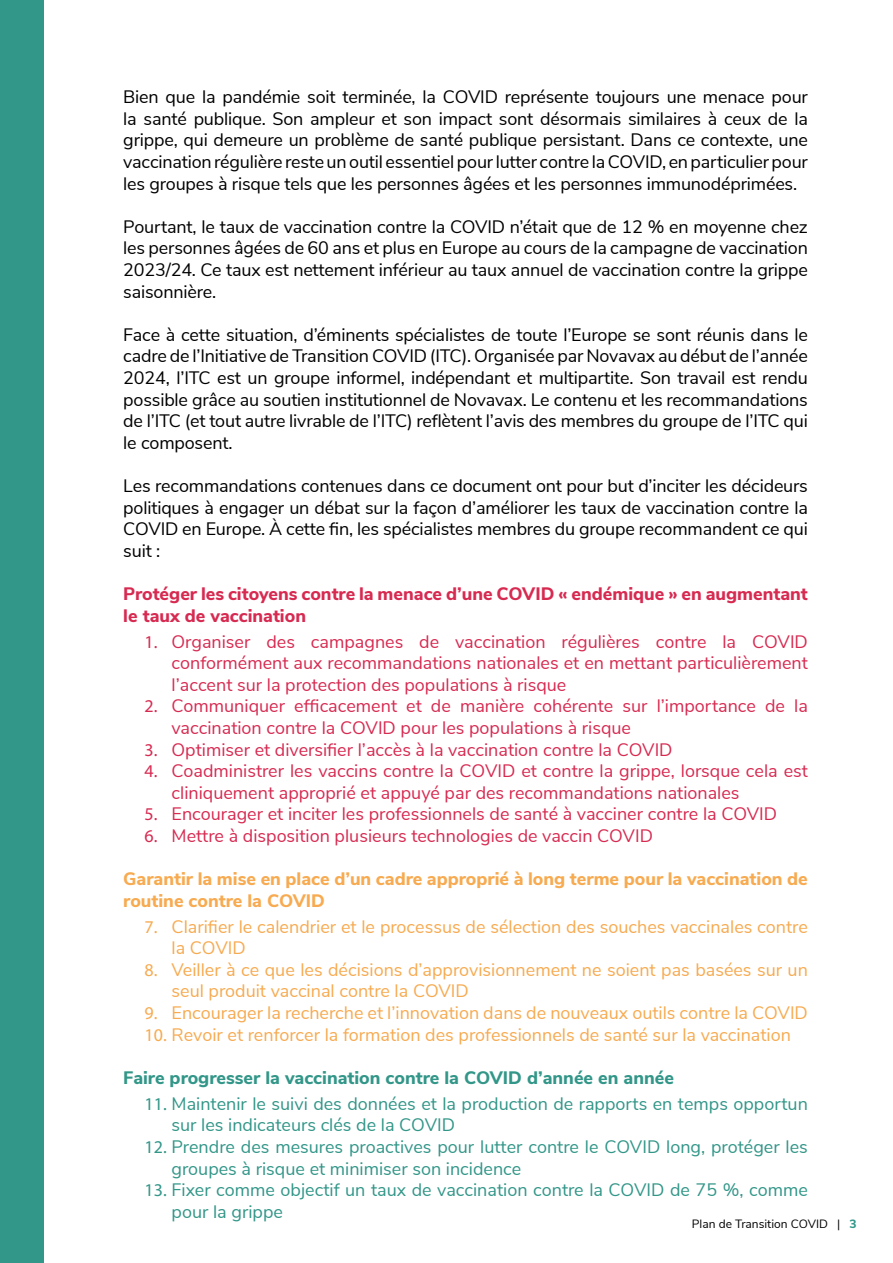
<style>
.page{position:relative;width:893px;height:1263px;background:#fff}
.page>*{position:absolute;margin:0;border:0;box-sizing:border-box;transform-origin:0 0}
.t1{font:18px/21.6px "Nunito Sans";letter-spacing:-.01em;color:#000;text-align:justify}
.t2{font:18px/21.6px "Nunito Sans";color:#d72a51}
.t3{font:18px/21.6px "Nunito Sans";color:#f7aa50}
.t4{font:18px/21.6px "Nunito Sans";color:#329688}
.t5{font:800 18px/21.6px "Nunito Sans";color:#f7aa50}
.t6{font:800 18px/21.6px "Nunito Sans";color:#d72a51}
.t7{font:800 18px "Nunito Sans";color:#329688}
.t8{font:12px "Nunito Sans";color:#000}
.s1{font-family:"Myriad Pro"}
.s2{font-weight:800;color:#329789}
</style>
<div class="page">
<div style="left:0;top:0;width:44px;height:1263px;background:#329789"></div>
<p class="t1" style="left:123px;top:85px;width:686px">Bien que la pandémie soit terminée, la COVID représente toujours une menace pour la santé publique. Son ampleur et son impact sont désormais similaires à ceux de la grippe, qui demeure un problème de santé publique persistant. Dans ce contexte, une vaccination régulière reste un outil essentiel pour lutter contre la COVID, en particulier pour les groupes à risque tels que les personnes âgées et les personnes immunodéprimées.</p>
<p class="t1" style="left:123px;top:215px;width:686px">Pourtant, le taux de vaccination contre la COVID n’était que de 12 % en moyenne chez les personnes âgées de 60 ans et plus en Europe au cours de la campagne de vaccination 2023/24. Ce taux est nettement inférieur au taux annuel de vaccination contre la grippe saisonnière.</p>
<p class="t1" style="left:123px;top:323px;width:686px">Face à cette situation, d’éminents spécialistes de toute l’Europe se sont réunis dans le cadre de l’Initiative de Transition COVID (ITC). Organisée par Novavax au début de l’année 2024, l’ITC est un groupe informel, indépendant et multipartite. Son travail est rendu possible grâce au soutien institutionnel de Novavax. Le contenu et les recommandations de l’ITC (et tout autre livrable de l’ITC) reflètent l’avis des membres du groupe de l’ITC qui le composent.</p>
<p class="t1" style="left:123px;top:474px;width:686px">Les recommandations contenues dans ce document ont pour but d’inciter les décideurs politiques à engager un débat sur la façon d’améliorer les taux de vaccination contre la COVID en Europe. À cette fin, les spécialistes membres du groupe recommandent ce qui suit :</p>
<p class="t6" style="left:123px;top:582px;width:686px">Protéger les citoyens contre la menace d’une COVID « endémique » en augmentant le taux de vaccination</p>
<p class="t2" style="left:172px;top:629px;width:638px;text-align:justify;text-indent:-27px"><span class="s1">1.</span> Organiser des campagnes de vaccination régulières contre la COVID conformément aux recommandations nationales et en mettant particulièrement l’accent sur la protection des populations à risque</p>
<p class="t2" style="left:172px;top:694px;width:638px;text-indent:-27px"><span class="s1">2.</span> Communiquer efficacement et de manière cohérente sur l’importance de la vaccination contre la COVID pour les populations à risque</p>
<p class="t2" style="left:145px;top:737px;width:530px"><span class="s1">3.</span> Optimiser et diversifier l’accès à la vaccination contre la COVID</p>
<p class="t2" style="left:172px;top:759px;width:638px;text-indent:-27px"><span class="s1">4.</span> Coadministrer les vaccins contre la COVID et contre la grippe, lorsque cela est cliniquement approprié et appuyé par des recommandations nationales</p>
<p class="t2" style="left:145px;top:802px;width:634px"><span class="s1">5.</span> Encourager et inciter les professionnels de santé à vacciner contre la COVID</p>
<p class="t2" style="left:145px;top:824px;width:510px"><span class="s1">6.</span> Mettre à disposition plusieurs technologies de vaccin COVID</p>
<p class="t5" style="left:123px;top:867px;width:686px">Garantir la mise en place d’un cadre approprié à long terme pour la vaccination de routine contre la COVID</p>
<p class="t3" style="left:172px;top:914px;width:638px;text-indent:-27px"><span class="s1">7.</span> Clarifier le calendrier et le processus de sélection des souches vaccinales contre la COVID</p>
<p class="t3" style="left:172px;top:958px;width:638px;text-indent:-27px"><span class="s1">8.</span> Veiller à ce que les décisions d’approvisionnement ne soient pas basées sur un seul produit vaccinal contre la COVID</p>
<p class="t3" style="left:145px;top:1001px;width:665px"><span class="s1">9.</span> Encourager la recherche et l’innovation dans de nouveaux outils contre la COVID</p>
<p class="t3" style="left:145px;top:1022px;width:648px"><span class="s1">10.</span> Revoir et renforcer la formation des professionnels de santé sur la vaccination</p>
<p class="t7" style="left:123px;top:1064px;width:552px">Faire progresser la vaccination contre la COVID d’année en année</p>
<p class="t4" style="left:172px;top:1091px;width:638px;text-indent:-27px"><span class="s1">11.</span> Maintenir le suivi des données et la production de rapports en temps opportun sur les indicateurs clés de la COVID</p>
<p class="t4" style="left:172px;top:1135px;width:638px;text-indent:-27px"><span class="s1">12.</span> Prendre des mesures proactives pour lutter contre le COVID long, protéger les groupes à risque et minimiser son incidence</p>
<p class="t4" style="left:172px;top:1178px;width:638px;text-indent:-27px"><span class="s1">13.</span> Fixer comme objectif un taux de vaccination contre la COVID de 75 %, comme pour la grippe</p>
<p class="t8" style="left:692px;top:1215px;width:166px">Plan de Transition COVID | <span class="s2">3</span></p>
</div>
